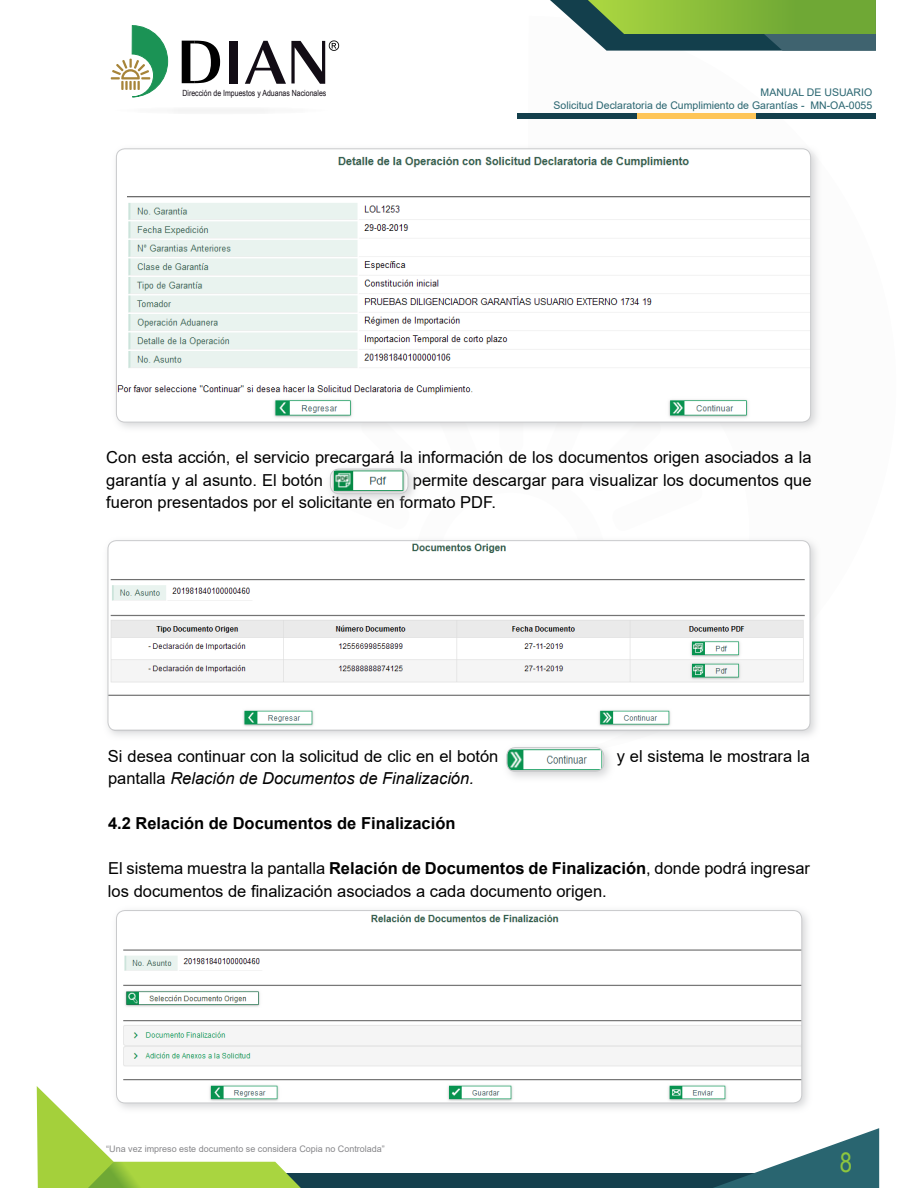
<style>
.page{position:relative;width:918px;height:1188px;background:#fff}
.page>*{position:absolute;margin:0;border:0;box-sizing:border-box;transform-origin:0 0}
.t1{font:27px "Arial Narrow";color:#8dc63f}
.t2{font:16.5px/22.5px "Arial";color:#000}
.t3{font:italic 16.5px "Arial";color:#000}
.t4{font:700 16.5px "Arial";color:#000}
.t5{font:10.5px/12.6px "Arial";color:#296570;text-align:right}
.t6{font:9px "Arial";color:#87878a}
.t7{font:8.55px "Arial Narrow";color:#120c15}
.s1{font-style:normal}
.s2{font-weight:700}
</style>
<div class="page">
<div style="left:229px;top:41px;width:8px;height:42px;background:#120c15"></div>
<svg style="left:182px;top:41px;width:38px;height:42px"></svg>
<svg style="left:111px;top:25px;width:57px;height:73px"></svg>
<svg style="left:245px;top:40px;width:94px;height:44px"></svg>
<div style="left:325px;top:464px;width:94px;height:41px;background:#c9cacc;opacity:.75"></div>
<img style="left:330px;top:469px;width:78px;height:25px">
<div style="left:330px;top:469px;width:78px;height:25px;border:1px solid #c9cacc;border-radius:9px"></div>
<div style="left:256px;top:1173px;width:555px;height:15px;background:#14404d"></div>
<svg style="left:37px;top:1086px;width:264px;height:102px"></svg>
<svg style="left:714px;top:1128px;width:165px;height:60px"></svg>
<div style="left:517px;top:114px;width:120px;height:5px;background:#133f4c"></div>
<svg style="left:637px;top:114px;width:119px;height:5px"></svg>
<div style="left:756px;top:114px;width:120px;height:5px;background:#133f4c"></div>
<div style="left:111px;top:106px;width:220px;height:9px;background:#f8f8f8;border-radius:50%"></div>
<svg style="left:550px;top:0;width:326px;height:51px;background:#6b9655"></svg>
<div style="left:51px;top:9px;width:326px;height:115px;border:2px solid #fff;border-radius:9px"></div>
<div style="left:111px;top:144px;width:711px;height:290px;background:#c9cacc;opacity:.75"></div>
<img style="left:116px;top:149px;width:695px;height:273px">
<div style="left:102px;top:536px;width:719px;height:206px;background:#c9cacc;opacity:.75"></div>
<img style="left:108px;top:541px;width:702px;height:188px">
<div style="left:108px;top:540px;width:702px;height:191px;border:1px solid #c9cacc;border-radius:9px"></div>
<div style="left:502px;top:742px;width:113px;height:41px;background:#c9cacc;opacity:.75"></div>
<img style="left:507px;top:748px;width:97px;height:23px">
<div style="left:507px;top:747px;width:97px;height:25px;border:1px solid #c9cacc;border-radius:9px"></div>
<div style="left:111px;top:905px;width:702px;height:209px;background:#c9cacc;opacity:.75"></div>
<img style="left:116px;top:911px;width:686px;height:192px">
<div style="left:116px;top:910px;width:686px;height:193px;border:1px solid #c9cacc;border-radius:9px"></div>
<p class="t7" style="left:182px;top:86px;width:145px">Dirección de Impuestos y Aduanas Nacionales</p>
<p class="t5" style="left:554px;top:86px;width:320px">MANUAL DE USUARIO<br>Solicitud Declaratoria de Cumplimiento de Garantías - MN-OA-0055</p>
<p class="t2" style="left:106px;top:446px;width:707px">Con esta acción, el servicio precargará la información de los documentos origen asociados a la garantía y al asunto. El botón</p>
<p class="t2" style="left:106px;top:469px;width:707px;text-indent:307px">permite descargar para visualizar los documentos que fueron presentados por el solicitante en formato PDF.</p>
<p class="t2" style="left:108px;top:745px;width:392px">Si desea continuar con la solicitud de clic en el botón</p>
<p class="t2" style="left:617px;top:745px;width:195px">y el sistema le mostrara la</p>
<p class="t3" style="left:108px;top:768px;width:367px"><span class="s1">pantalla</span> Relación de Documentos de Finalización.</p>
<p class="t4" style="left:108px;top:812px;width:349px">4.2 Relación de Documentos de Finalización</p>
<p class="t2" style="left:108px;top:857px;width:704px">El sistema muestra la pantalla <span class="s2">Relación de Documentos de Finalización</span>, donde podrá ingresar los documentos de finalización asociados a cada documento origen.</p>
<p class="t6" style="left:106px;top:1143px;width:280px">“Una vez impreso este documento se considera Copia no Controlada”</p>
<h1 class="t1" style="left:840px;top:1143px;width:14px">8</h1>
</div>
